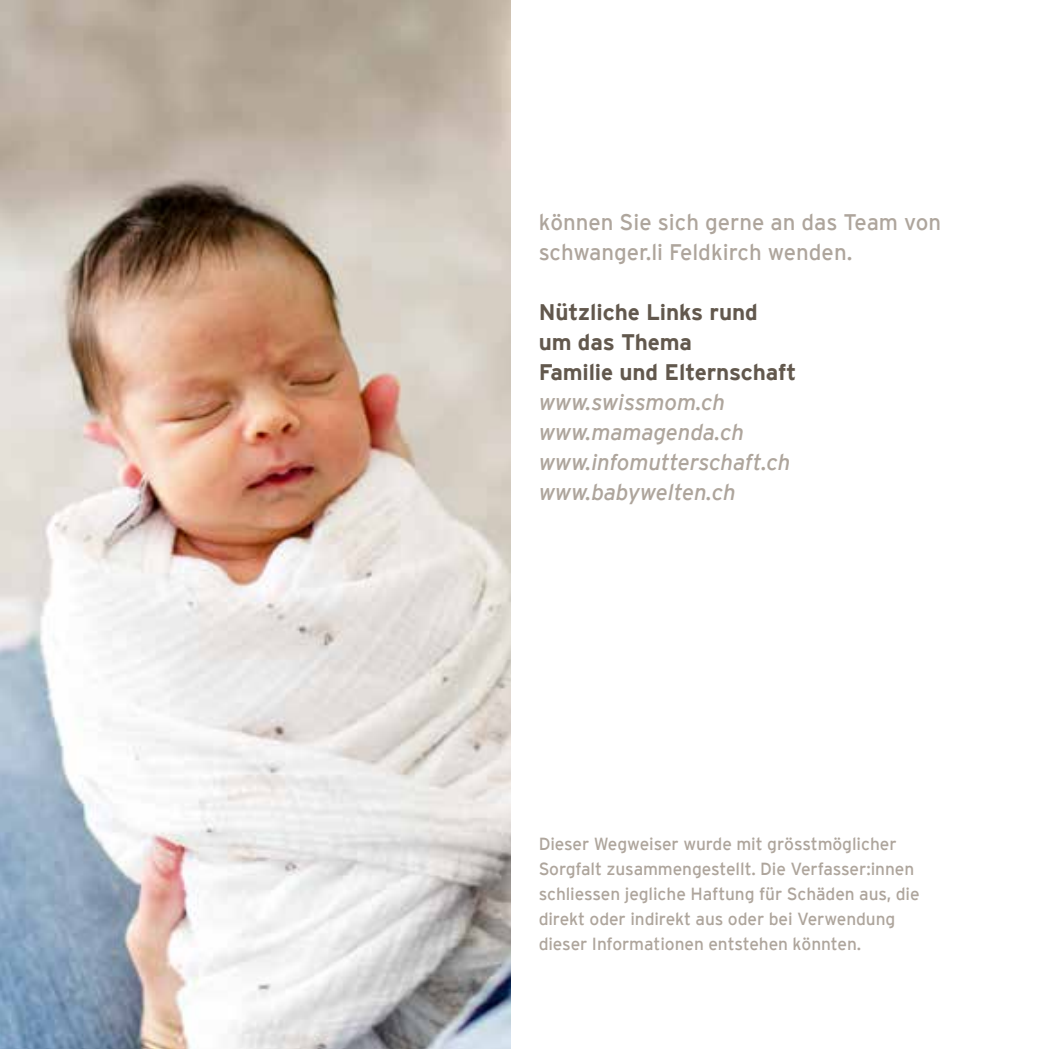
<style>
.page{position:relative;width:1049px;height:1049px;background:#fff}
.page>*{position:absolute;margin:0;border:0;box-sizing:border-box;transform-origin:0 0}
.t1{font:italic 22.5px/30px "Interstate";letter-spacing:-.005em;color:#aea59c}
.t2{font:22.5px/30px "Interstate";color:#aea59c}
.t3{font:700 22.5px/30px "Interstate";letter-spacing:-.005em;color:#62584d}
.t4{font:17.5px/25px "Interstate";letter-spacing:-.005em;color:#aea59c}
</style>
<div class="page">
<img style="left:0;top:0;width:510px;height:1049px">
<p class="t2" style="left:539px;top:207px;width:404px">können Sie sich gerne an das Team von schwanger.li Feldkirch wenden.</p>
<p class="t3" style="left:539px;top:297px;width:259px">Nützliche Links rund<br>um das Thema<br>Familie und Elternschaft</p>
<p class="t1" style="left:539px;top:387px;width:253px">www.swissmom.ch www.mamagenda.ch www.infomutterschaft.ch www.babywelten.ch</p>
<p class="t4" style="left:539px;top:831px;width:382px">Dieser Wegweiser wurde mit grösstmöglicher Sorgfalt zusammengestellt. Die Verfasser:innen schliessen jegliche Haftung für Schäden aus, die direkt oder indirekt aus oder bei Verwendung dieser Informationen entstehen könnten.</p>
</div>
